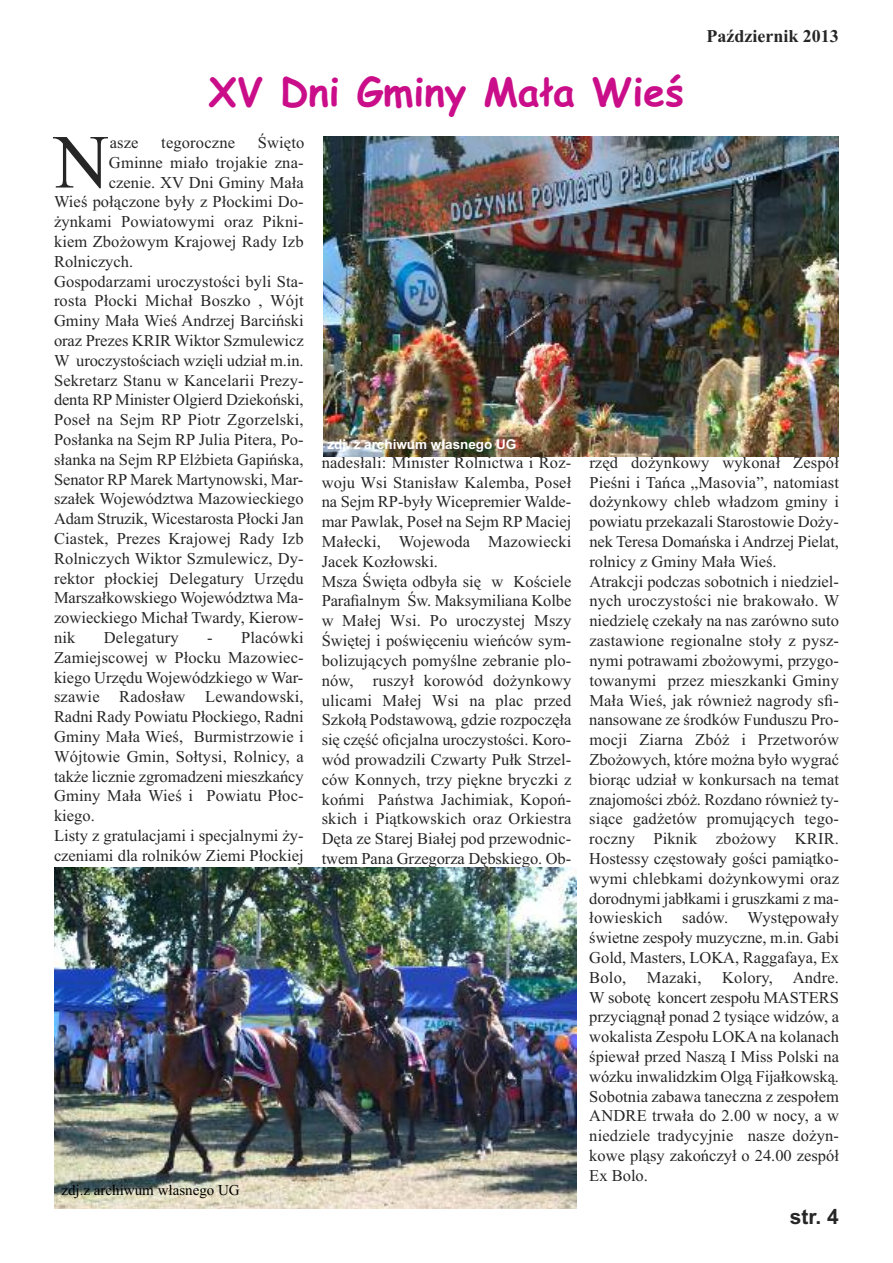
<style>
.page{position:relative;width:893px;height:1263px;background:#fff}
.page>*{position:absolute;margin:0;border:0;box-sizing:border-box;transform-origin:0 0}
.t1{font:76.2px "Times New Roman";color:#272627}
.t2{font:700 39px "Comic Sans MS";color:#ca0d89}
.t3{font:700 21px "Arial";color:#272627}
.t4{font:700 18px "Times New Roman";color:#272627}
.t5{font:16.5px/19.8px "Times New Roman";color:#272627}
.t6{font:15px "Times New Roman";color:#000}
.t7{font:700 13.5px "Arial";color:#fff}
</style>
<div class="page">
<img style="left:323px;top:136px;width:516px;height:320px">
<img style="left:54px;top:867px;width:522px;height:342px">
<h2 class="t2" style="left:209px;top:70px;width:477px">XV Dni Gminy Mała Wieś</h2>
<p class="t4" style="left:706px;top:25px;width:134px">Październik 2013</p>
<h1 class="t1" style="left:54px;top:117px;width:57px">N</h1>
<p class="t5" style="left:110px;top:132px;width:30px">asze</p>
<p class="t5" style="left:161px;top:132px;width:75px">tegoroczne</p>
<p class="t5" style="left:258px;top:132px;width:48px">Święto</p>
<p class="t5" style="left:109px;top:152px;width:196px">Gminne miało trojakie zna-</p>
<p class="t5" style="left:109px;top:172px;width:196px">czenie. XV Dni Gminy Mała</p>
<p class="t5" style="left:54px;top:192px;width:251px">Wieś połączone były z Płockimi Do-</p>
<p class="t5" style="left:54px;top:212px;width:251px">żynkami Powiatowymi oraz Pikni-</p>
<p class="t5" style="left:54px;top:231px;width:251px">kiem Zbożowym Krajowej Rady Izb</p>
<p class="t5" style="left:54px;top:251px;width:81px">Rolniczych.</p>
<p class="t5" style="left:54px;top:271px;width:251px">Gospodarzami uroczystości byli Sta-</p>
<p class="t5" style="left:54px;top:291px;width:251px">rosta Płocki Michał Boszko , Wójt</p>
<p class="t5" style="left:54px;top:311px;width:251px">Gminy Mała Wieś Andrzej Barciński</p>
<p class="t5" style="left:54px;top:330px;width:251px">oraz Prezes KRIR Wiktor Szmulewicz</p>
<p class="t5" style="left:54px;top:350px;width:251px">W uroczystościach wzięli udział m.in.</p>
<p class="t5" style="left:54px;top:370px;width:251px">Sekretarz Stanu w Kancelarii Prezy-</p>
<p class="t5" style="left:54px;top:390px;width:251px">denta RP Minister Olgierd Dziekoński,</p>
<p class="t5" style="left:54px;top:410px;width:251px">Poseł na Sejm RP Piotr Zgorzelski,</p>
<p class="t5" style="left:54px;top:429px;width:251px">Posłanka na Sejm RP Julia Pitera, Po-</p>
<p class="t5" style="left:54px;top:449px;width:251px">słanka na Sejm RP Elżbieta Gapińska,</p>
<p class="t5" style="left:54px;top:469px;width:251px">Senator RP Marek Martynowski, Mar-</p>
<p class="t5" style="left:54px;top:489px;width:251px">szałek Województwa Mazowieckiego</p>
<p class="t5" style="left:54px;top:509px;width:251px">Adam Struzik, Wicestarosta Płocki Jan</p>
<p class="t5" style="left:54px;top:528px;width:251px">Ciastek, Prezes Krajowej Rady Izb</p>
<p class="t5" style="left:54px;top:548px;width:251px">Rolniczych Wiktor Szmulewicz, Dy-</p>
<p class="t5" style="left:54px;top:568px;width:251px">rektor płockiej Delegatury Urzędu</p>
<p class="t5" style="left:54px;top:588px;width:251px">Marszałkowskiego Województwa Ma-</p>
<p class="t5" style="left:54px;top:608px;width:251px">zowieckiego Michał Twardy, Kierow-</p>
<p class="t5" style="left:54px;top:627px;width:23px">nik</p>
<p class="t5" style="left:104px;top:627px;width:76px">Delegatury</p>
<p class="t5" style="left:54px;top:627px;width:251px;text-indent:153px">- Placówki<br>Zamiejscowej w Płocku Mazowiec&shy;kiego Urzędu Wojewódzkiego w War&shy;szawie Radosław Lewandowski,<br>Radni Rady Powiatu Płockiego, Radni<br>Gminy Mała Wieś, Burmistrzowie i<br>Wójtowie Gmin, Sołtysi, Rolnicy, a także licznie zgromadzeni mieszkańcy<br>Gminy Mała Wieś i Powiatu Płoc&shy;kiego.<br>Listy z gratulacjami i specjalnymi ży&shy;czeniami dla rolników Ziemi Płockiej</p>
<p class="t6" style="left:61px;top:1181px;width:180px">zdj.z archiwum własnego UG</p>
<p class="t7" style="left:327px;top:437px;width:191px">zdj. z archiwum własnego UG</p>
<p class="t5" style="left:322px;top:452px;width:251px">nadesłali: Minister Rolnictwa i Roz&shy;woju Wsi Stanisław Kalemba, Poseł na Sejm RP-były Wicepremier Walde&shy;mar Pawlak, Poseł na Sejm RP Maciej Małecki, Wojewoda Mazowiecki Jacek Kozłowski.<br>Msza Święta odbyła się w Kościele Parafialnym Św. Maksymiliana Kolbe w Małej Wsi. Po uroczystej Mszy Świętej i poświęceniu wieńców sym&shy;bolizujących pomyślne zebranie plo&shy;nów, ruszył korowód dożynkowy ulicami Małej Wsi na plac przed Szkołą Podstawową, gdzie rozpoczęła się część oficjalna uroczystości. Koro&shy;wód prowadzili Czwarty Pułk Strzel&shy;ców Konnych, trzy piękne bryczki z końmi Państwa Jachimiak, Kopoń&shy;skich i Piątkowskich oraz Orkiestra Dęta ze Starej Białej pod przewodnic&shy;twem Pana Grzegorza Dębskiego. Ob-</p>
<p class="t5" style="left:589px;top:452px;width:251px">rzęd dożynkowy wykonał Zespół Pieśni i Tańca „Masovia”, natomiast dożynkowy chleb władzom gminy i powiatu przekazali Starostowie Doży&shy;nek Teresa Domańska i Andrzej Pielat, rolnicy z Gminy Mała Wieś.<br>Atrakcji podczas sobotnich i niedziel&shy;nych uroczystości nie brakowało. W niedzielę czekały na nas zarówno suto zastawione regionalne stoły z pysz&shy;nymi potrawami zbożowymi, przygo&shy;towanymi przez mieszkanki Gminy Mała Wieś, jak również nagrody sfi&shy;nansowane ze środków Funduszu Pro&shy;mocji Ziarna Zbóż i Przetworów Zbożowych, które można było wygrać biorąc udział w konkursach na temat znajomości zbóż. Rozdano również ty&shy;siące gadżetów promujących tego&shy;roczny Piknik zbożowy KRIR.<br>Hostessy częstowały gości pamiątko&shy;wymi chlebkami dożynkowymi oraz dorodnymi jabłkami i gruszkami z ma&shy;łowieskich sadów. Występowały świetne zespoły muzyczne, m.in. Gabi Gold, Masters, LOKA, Raggafaya, Ex Bolo,</p>
<p class="t5" style="left:589px;top:967px;width:251px;text-align:justify;text-indent:133px">Kolory, Andre.<br>W sobotę koncert zespołu MASTERS przyciągnął ponad 2 tysiące widzów, a wokalista Zespołu LOKA na kolanach śpiewał przed Naszą I Miss Polski na wózku inwalidzkim Olgą Fijałkowską.<br>Sobotnia zabawa taneczna z zespołem ANDRE trwała do 2.00 w nocy, a w niedziele tradycyjnie nasze dożyn&shy;kowe pląsy zakończył o 24.00 zespół Ex Bolo.</p>
<p class="t5" style="left:647px;top:967px;width:56px">Mazaki,</p>
<p class="t3" style="left:790px;top:1205px;width:51px">str. 4</p>
</div>
